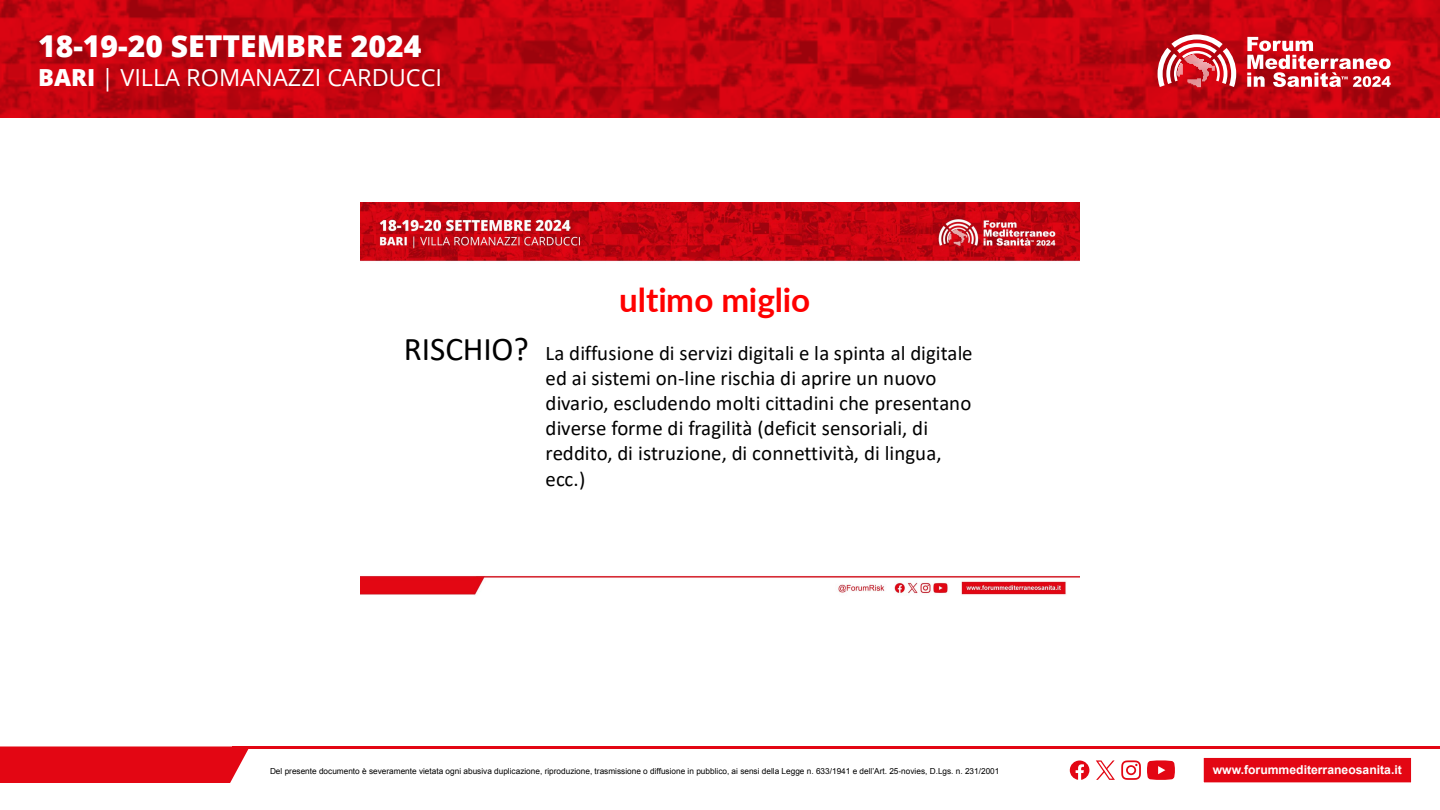
<style>
.page{position:relative;width:1440px;height:810px;background:#fff}
.page>*{position:absolute;margin:0;border:0;box-sizing:border-box;transform-origin:0 0}
.t1{font:700 33.22px "Lato";color:#f00}
.t2{font:800 30.08px "Open Sans";color:#fff}
.t3{font:23.55px "Open Sans";color:#fff}
.t4{font:20.85px/25.2px "Calibri";letter-spacing:.005em;color:#000}
.t5{font:700 12.15px "Arial";color:#fff}
.t6{font:8.25px "Arial";color:#000}
.s1{font-weight:800}
.s2{font-size:33.22px}
</style>
<div class="page">
<div style="left:0;top:746px;width:249px;height:37px;background:#e30613"></div>
<hr style="left:232px;top:746px;width:1208px;height:3px;background:#e30613">
<div style="left:1203px;top:757px;width:209px;height:27px;background:#e30613;border:1px solid #fff"></div>
<svg style="left:1121px;top:760px;width:20px;height:20px"></svg>
<svg style="left:1147px;top:760px;width:28px;height:20px"></svg>
<svg style="left:1070px;top:761px;width:19px;height:19px"></svg>
<svg style="left:1096px;top:760px;width:19px;height:20px"></svg>
<svg style="left:0;top:0;width:1440px;height:117px;background:#c2040f"></svg>
<svg style="left:1158px;top:34px;width:78px;height:53px"></svg>
<svg style="left:1247px;top:37px;width:144px;height:50px"></svg>
<img style="left:360px;top:202px;width:720px;height:393px">
<h2 class="t2" style="left:38px;top:24px;width:385px">18-19-20 SETTEMBRE 2024</h2>
<p class="t3" style="left:38px;top:62px;width:406px"><span class="s1">BARI</span> | VILLA ROMANAZZI CARDUCCI</p>
<h1 class="t1" style="left:619px;top:276px;width:193px">ultimo miglio</h1>
<p class="t4" style="left:545px;top:340px;width:429px;text-indent:-142px"><span class="s2">RISCHIO?</span> La diffusione di servizi digitali e la spinta al digitale ed ai sistemi on-line rischia di aprire un nuovo divario, escludendo molti cittadini che presentano diverse forme di fragilità (deficit sensoriali, di reddito, di istruzione, di connettività, di lingua, ecc.)</p>
<p class="t6" style="left:270px;top:766px;width:731px">Del presente documento è severamente vietata ogni abusiva duplicazione, riproduzione, trasmissione o diffusione in pubblico, ai sensi della Legge n. 633/1941 e dell’Art. 25-novies, D.Lgs. n. 231/2001</p>
<p class="t5" style="left:1213px;top:762px;width:191px">www.forummediterraneosanita.it</p>
</div>
